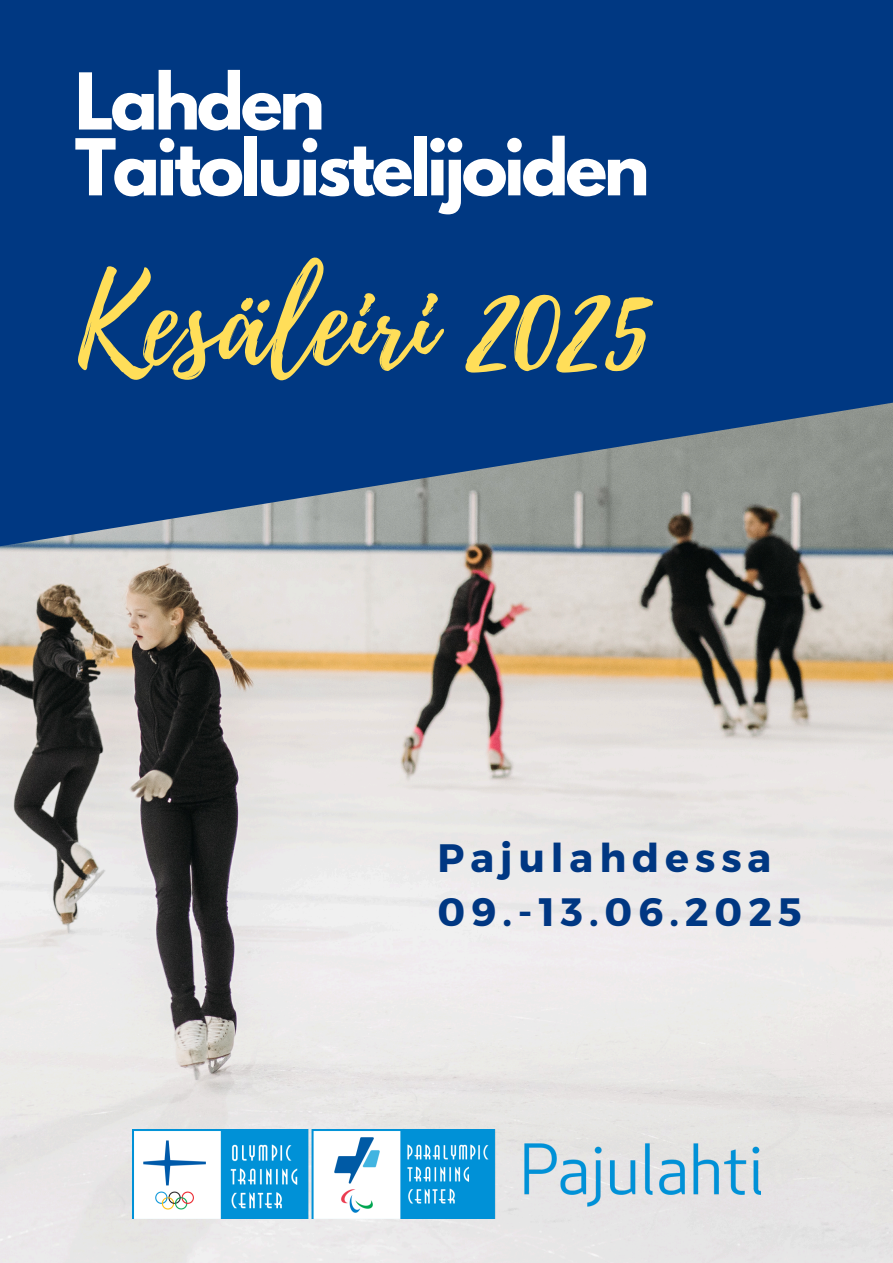
<style>
.page{position:relative;width:893px;height:1263px;background:#fff}
.page>*{position:absolute;margin:0;border:0;box-sizing:border-box;transform-origin:0 0}
.t1{font:119.18px "Playlist Script";color:#ffde59}
.t2{font:700 69.3px/65.8px "League Spartan";letter-spacing:-.05em;color:#fff}
.t3{font:700 39.6px "Montserrat";letter-spacing:.15em;color:#003782}
</style>
<div class="page">
<img style="left:0;top:562px;width:893px;height:701px">
<svg style="left:0;top:0;width:893px;height:562px;background:#174785"></svg>
<img style="left:133px;top:1129px;width:627px;height:89px">
<h2 class="t2" style="left:75px;top:78px;width:576px">Lahden<br>Taitoluistelijoiden</h2>
<h1 class="t1" style="left:75px;top:237px;width:575px">Kesäleiri 2025</h1>
<p class="t3" style="left:437px;top:832px;width:335px">Pajulahdessa</p>
<p class="t3" style="left:437px;top:886px;width:366px">09.-13.06.2025</p>
</div>
